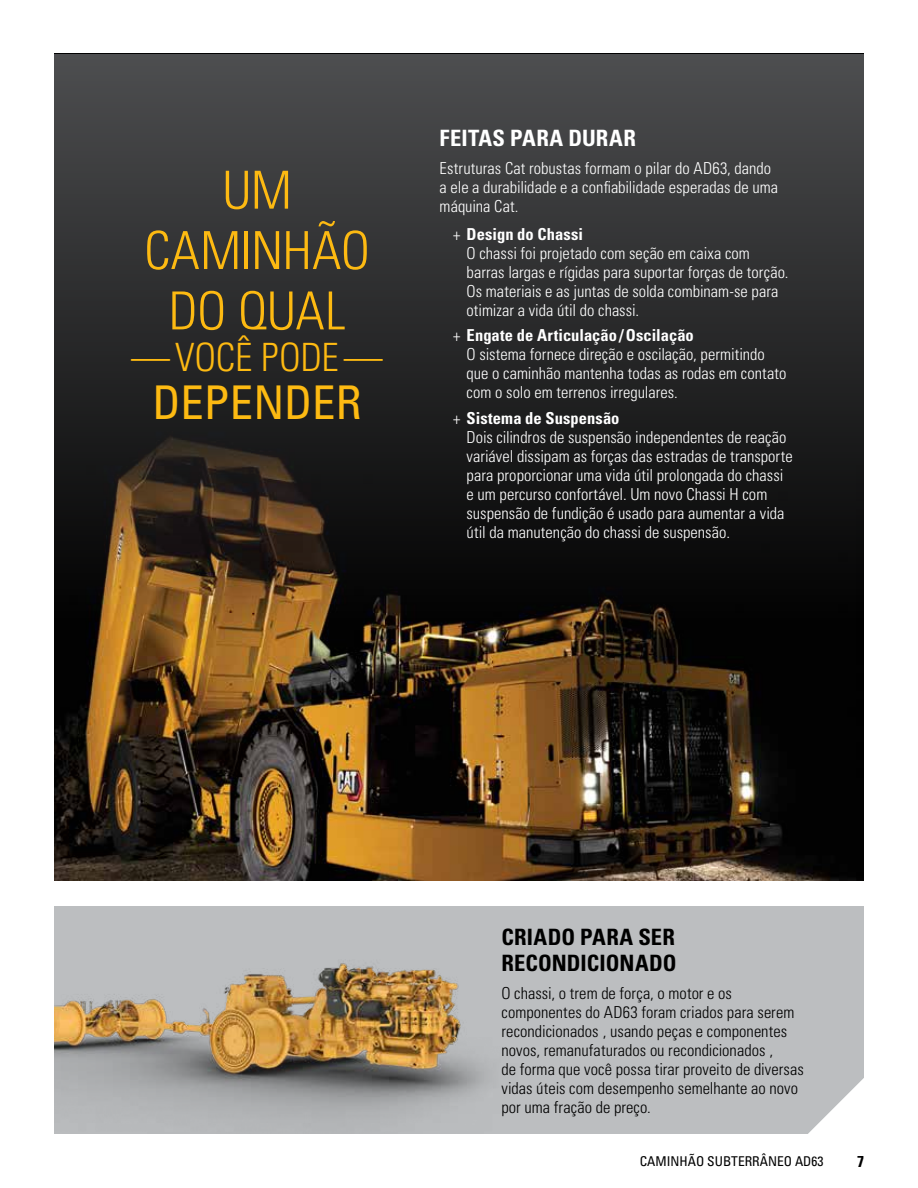
<style>
.page{position:relative;width:918px;height:1188px;background:#fff}
.page>*{position:absolute;margin:0;border:0;box-sizing:border-box;transform-origin:0 0}
.t1{font:300 condensed 52.5px/60.3px "Univers LT Std";letter-spacing:-.01em;color:#fdba12;text-align:center}
.t2{font:condensed 46.5px "Univers LT Std";letter-spacing:.005em;color:#fdba12}
.t3{font:300 condensed 39px "Univers LT Std";letter-spacing:-.005em;color:#fdba12}
.t4{font:700 condensed 22.5px/25.8px "Univers LT Std";letter-spacing:.005em;color:#000}
.t5{font:700 condensed 22.5px "Univers LT Std";letter-spacing:.015em;color:#fff}
.t6{font:300 condensed 16.5px/18.9px "Univers LT Std";color:#fff}
.t7{font:300 condensed 16.5px/19px "Univers LT Std";letter-spacing:.005em;color:#000}
.t8{font:700 condensed 15.75px "Univers LT Std";color:#000}
.t9{font:condensed 13.5px "Univers LT Std";color:#000}
.s1{font-weight:700}
</style>
<div class="page">
<div style="left:54px;top:906px;width:810px;height:228px;background:#bcbec0"></div>
<img style="left:54px;top:53px;width:810px;height:827px">
<svg style="left:54px;top:54px;width:810px;height:572px;background:#2e2c2a"></svg>
<img style="left:54px;top:963px;width:433px;height:163px">
<svg style="left:808px;top:1078px;width:56px;height:56px"></svg>
<h1 class="t1" style="left:144px;top:160px;width:227px">UM<br>CAMINHÃO<br>DO QUAL</h1>
<h3 class="t3" style="left:131px;top:334px;width:253px">—VOCÊ PODE—</h3>
<h2 class="t2" style="left:152px;top:373px;width:211px">DEPENDER</h2>
<h3 class="t5" style="left:440px;top:124px;width:198px">FEITAS PARA DURAR</h3>
<p class="t6" style="left:440px;top:159px;width:340px">Estruturas Cat robustas formam o pilar do AD63, dando a ele a durabilidade e a confiabilidade esperadas de uma máquina Cat.</p>
<p class="t6" style="left:467px;top:225px;width:323px;text-indent:-13px">+ <span class="s1">Design do Chassi<br></span>O chassi foi projetado com seção em caixa com barras largas e rígidas para suportar forças de torção.<br>Os materiais e as juntas de solda combinam-se para otimizar a vida útil do chassi.</p>
<p class="t6" style="left:467px;top:326px;width:321px;text-indent:-13px">+ <span class="s1">Engate de Articulação /Oscilação<br></span>O sistema fornece direção e oscilação, permitindo que o caminhão mantenha todas as rodas em contato com o solo em terrenos irregulares.</p>
<p class="t6" style="left:467px;top:409px;width:328px;text-indent:-13px">+ <span class="s1">Sistema de Suspensão<br></span>Dois cilindros de suspensão independentes de reação variável dissipam as forças das estradas de transporte para proporcionar uma vida útil prolongada do chassi e um percurso confortável. Um novo Chassi H com suspensão de fundição é usado para aumentar a vida útil da manutenção do chassi de suspensão.</p>
<h3 class="t4" style="left:501px;top:924px;width:177px">CRIADO PARA SER<br>RECONDICIONADO</h3>
<p class="t7" style="left:501px;top:984px;width:304px">O chassi, o trem de força, o motor e os componentes do AD63 foram criados para serem recondicionados , usando peças e componentes novos, remanufaturados ou recondicionados ,<br>de forma que você possa tirar proveito de diversas vidas úteis com desempenho semelhante ao novo por uma fração de preço.</p>
<p class="t9" style="left:640px;top:1153px;width:185px">CAMINHÃO SUBTERRÂNEO AD63</p>
<p class="t8" style="left:857px;top:1151px;width:8px">7</p>
</div>
